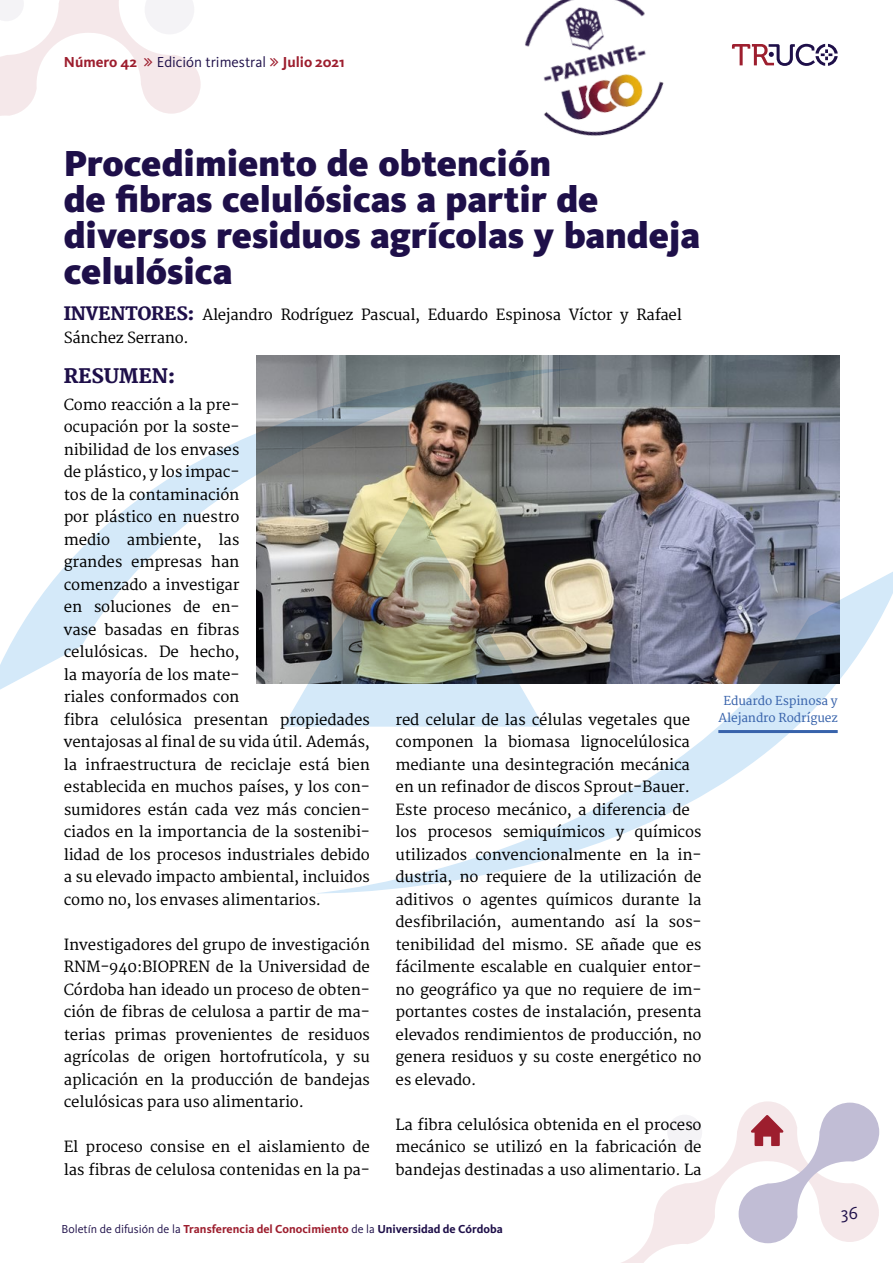
<style>
.page{position:relative;width:893px;height:1263px;background:#fff}
.page>*{position:absolute;margin:0;border:0;box-sizing:border-box;transform-origin:0 0}
.t1{font:900 37.5px/36px "Kievit OT";color:#1e0f49}
.t2{font:800 19.5px "Merriweather";letter-spacing:-.01em;color:#1e0f49}
.t3{font:18px "Kievit OT";color:#1e0f49}
.t4{font:15px/22.5px "Merriweather";letter-spacing:-.01em;color:#000}
.t5{font:15px "Kievit OT";color:#1e0f49}
.t6{font:700 15px "Kievit OT";color:#9d1e2e}
.t7{font:700 12px "Kievit OT";color:#9d1e2e}
.t8{font:12px/16.5px "Merriweather";letter-spacing:-.01em;color:#3863ab;text-align:center}
.s1{font-weight:700;color:#9d1e2e}
.s2{font-weight:800;font-size:18px;color:#1e0f49}
.s3{font-weight:400;color:#1e0f49}
.s4{color:#1e0f49}
</style>
<div class="page">
<svg style="left:0;top:433px;width:256px;height:257px"></svg>
<svg style="left:316px;top:565px;width:577px;height:329px"></svg>
<svg style="left:283px;top:684px;width:261px;height:43px;background:#d8ebf9"></svg>
<svg style="left:621px;top:1101px;width:150px;height:162px"></svg>
<svg style="left:732px;top:44px;width:106px;height:22px"></svg>
<img style="left:525px;top:0;width:139px;height:136px">
<img style="left:256px;top:356px;width:583px;height:328px">
<hr style="left:718px;top:730px;width:120px;height:3px;background:#3863ab">
<svg style="left:739px;top:1102px;width:140px;height:141px"></svg>
<svg style="left:0;top:0;width:201px;height:116px"></svg>
<p class="t6" style="left:64px;top:53px;width:75px">Número 42</p>
<p class="t5" style="left:157px;top:53px;width:189px">Edición trimestral <span class="s1">Julio 2021</span></p>
<h1 class="t1" style="left:64px;top:145px;width:638px">Procedimiento de obtención<br>de fibras celulósicas a partir de diversos residuos agrícolas y bandeja celulósica</h1>
<p class="t4" style="left:64px;top:305px;width:619px"><span class="s2">INVENTORES:</span> Alejandro Rodríguez Pascual, Eduardo Espinosa Víctor y Rafael<br>Sánchez Serrano.</p>
<h2 class="t2" style="left:64px;top:364px;width:113px">RESUMEN:</h2>
<p class="t4" style="left:64px;top:394px;width:308px">Como reacción a la pre-<br>ocupación por la soste-<br>nibilidad de los envases<br>de plástico, y los impac-<br>tos de la contaminación<br>por plástico en nuestro<br>medio ambiente, las<br>grandes empresas han<br>comenzado a investigar<br>en soluciones de en-<br>vase basadas en fibras<br>celulósicas. De hecho,<br>la mayoría de los mate-<br>riales conformados con<br>fibra celulósica presentan propiedades ventajosas al final de su vida útil. Además, la infraestructura de reciclaje está bien establecida en muchos países, y los con&shy;sumidores están cada vez más concien&shy;ciados en la importancia de la sostenibi&shy;lidad de los procesos industriales debido a su elevado impacto ambiental, incluidos como no, los envases alimentarios.</p>
<p class="t4" style="left:64px;top:934px;width:308px;text-align:justify">Investigadores del grupo de investigación RNM-940:BIOPREN de la Universidad de Córdoba han ideado un proceso de obten&shy;ción de fibras de celulosa a partir de ma&shy;terias primas provenientes de residuos agrícolas de origen hortofrutícola, y su aplicación en la producción de bandejas celulósicas para uso alimentario.</p>
<p class="t4" style="left:64px;top:1136px;width:308px">El proceso consise en el aislamiento de las fibras de celulosa contenidas en la pa-</p>
<p class="t4" style="left:395px;top:709px;width:308px">red celular de las células vegetales que componen la biomasa lignocelúlosica mediante una desintegración mecánica en un refinador de discos Sprout-Bauer.<br>Este proceso mecánico, a diferencia de los procesos semiquímicos y químicos utilizados convencionalmente en la in&shy;dustria, no requiere de la utilización de aditivos o agentes químicos durante la desfibrilación, aumentando así la sos&shy;tenibilidad del mismo. SE añade que es fácilmente escalable en cualquier entor&shy;no geográfico ya que no requiere de im&shy;portantes costes de instalación, presenta elevados rendimientos de producción, no genera residuos y su coste energético no es elevado.</p>
<p class="t4" style="left:395px;top:1114px;width:308px;text-align:justify">La fibra celulósica obtenida en el proceso mecánico se utilizó en la fabricación de bandejas destinadas a uso alimentario. La</p>
<p class="t7" style="left:62px;top:1222px;width:443px"><span class="s3">Boletín de difusión de la</span> Transferencia del Conocimiento <span class="s3">de la</span> <span class="s4">Universidad de Córdoba</span></p>
<p class="t8" style="left:718px;top:693px;width:121px">Eduardo Espinosa y<br>Alejandro Rodríguez</p>
<p class="t3" style="left:841px;top:1202px;width:18px">36</p>
</div>
